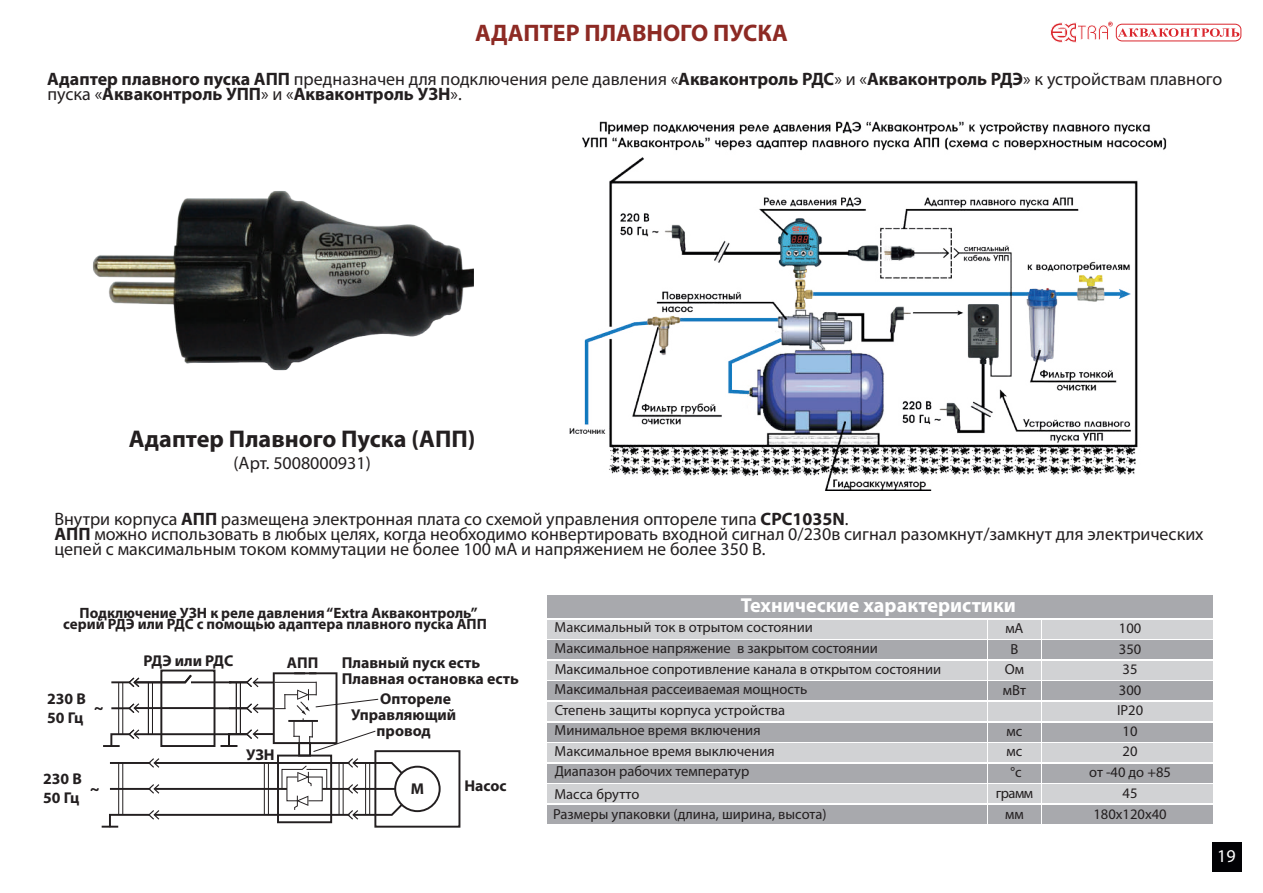
<style>
.page{position:relative;width:1263px;height:893px;background:#fff}
.page>*{position:absolute;margin:0;border:0;box-sizing:border-box;transform-origin:0 0}
.t1{font:700 24.15px "Myriad Pro";color:#231f20}
.t2{font:700 24px "Myriad Pro";color:#8d2a24}
.t3{font:700 20.25px "Myriad Pro";color:#fff}
.t4{font:18px/15px "Myriad Pro";color:#231f20}
.t5{font:700 18px/15px "Myriad Pro";color:#231f20}
.t6{font:18px "Myriad Pro";color:#fff}
.t7{font:700 15.9px/15.9px "Myriad Pro";color:#231f20}
.t8{font:700 15.75px/18.8px "Myriad Pro";color:#231f20}
.t9{font:700 15px/11.1px "Myriad Pro";color:#231f20;text-align:center}
.t10{font:14.55px/20.5px "Myriad Pro";color:#231f20;text-align:justify}
.s1{font-weight:400}
.s2{font-weight:700}
</style>
<div class="page">
<img style="left:569px;top:121px;width:597px;height:369px">
<img style="left:93px;top:191px;width:381px;height:179px">
<div style="left:547px;top:620px;width:440px;height:19px;background:#d1d2d4"></div>
<div style="left:547px;top:661px;width:440px;height:19px;background:#d1d2d4"></div>
<div style="left:547px;top:640px;width:440px;height:19px;background:#a8a9ad"></div>
<div style="left:988px;top:661px;width:52px;height:19px;background:#d1d2d4"></div>
<div style="left:988px;top:640px;width:52px;height:19px;background:#a8a9ad"></div>
<div style="left:547px;top:595px;width:666px;height:23px;background:#a8a9ad"></div>
<div style="left:1042px;top:620px;width:171px;height:19px;background:#d1d2d4"></div>
<div style="left:1042px;top:661px;width:171px;height:19px;background:#d1d2d4"></div>
<div style="left:1042px;top:640px;width:171px;height:19px;background:#a8a9ad"></div>
<div style="left:988px;top:620px;width:52px;height:19px;background:#d1d2d4"></div>
<div style="left:547px;top:805px;width:440px;height:18px;background:#a8a9ad"></div>
<div style="left:547px;top:784px;width:440px;height:19px;background:#d1d2d4"></div>
<div style="left:988px;top:784px;width:52px;height:19px;background:#d1d2d4"></div>
<div style="left:1042px;top:784px;width:171px;height:19px;background:#d1d2d4"></div>
<div style="left:988px;top:805px;width:52px;height:18px;background:#a8a9ad"></div>
<div style="left:1042px;top:805px;width:171px;height:18px;background:#a8a9ad"></div>
<div style="left:547px;top:764px;width:440px;height:18px;background:#a8a9ad"></div>
<div style="left:547px;top:743px;width:440px;height:19px;background:#d1d2d4"></div>
<div style="left:988px;top:743px;width:52px;height:19px;background:#d1d2d4"></div>
<div style="left:1042px;top:743px;width:171px;height:19px;background:#d1d2d4"></div>
<div style="left:547px;top:723px;width:440px;height:18px;background:#a8a9ad"></div>
<div style="left:988px;top:723px;width:52px;height:18px;background:#a8a9ad"></div>
<div style="left:1042px;top:723px;width:171px;height:18px;background:#a8a9ad"></div>
<div style="left:547px;top:702px;width:440px;height:19px;background:#d1d2d4"></div>
<div style="left:988px;top:764px;width:52px;height:18px;background:#a8a9ad"></div>
<div style="left:988px;top:702px;width:52px;height:19px;background:#d1d2d4"></div>
<div style="left:1042px;top:764px;width:171px;height:18px;background:#a8a9ad"></div>
<div style="left:1042px;top:702px;width:171px;height:19px;background:#d1d2d4"></div>
<div style="left:547px;top:682px;width:440px;height:18px;background:#a8a9ad"></div>
<div style="left:988px;top:682px;width:52px;height:18px;background:#a8a9ad"></div>
<div style="left:1042px;top:682px;width:171px;height:18px;background:#a8a9ad"></div>
<div style="left:1212px;top:842px;width:29px;height:30px;background:#020205"></div>
<div style="left:160px;top:669px;width:55px;height:78px;border:2px solid #231f20"></div>
<hr style="left:214px;top:707px;width:34px;height:2px;background:#231f20">
<hr style="left:135px;top:733px;width:96px;height:2px;background:#231f20">
<hr style="left:118px;top:682px;width:1px;height:52px;background:#231f20">
<hr style="left:122px;top:682px;width:1px;height:52px;background:#231f20">
<hr style="left:191px;top:681px;width:40px;height:2px;background:#231f20">
<svg style="left:111px;top:673px;width:83px;height:14px"></svg>
<hr style="left:135px;top:707px;width:79px;height:2px;background:#231f20">
<svg style="left:111px;top:703px;width:28px;height:10px"></svg>
<svg style="left:103px;top:729px;width:36px;height:18px"></svg>
<hr style="left:148px;top:682px;width:1px;height:52px;background:#231f20">
<hr style="left:152px;top:682px;width:1px;height:52px;background:#231f20">
<hr style="left:110px;top:762px;width:40px;height:2px;background:#231f20">
<hr style="left:110px;top:788px;width:40px;height:2px;background:#231f20">
<hr style="left:118px;top:763px;width:1px;height:52px;background:#231f20">
<hr style="left:122px;top:763px;width:1px;height:52px;background:#231f20">
<div style="left:277px;top:755px;width:55px;height:68px;border:2px solid #231f20"></div>
<hr style="left:155px;top:762px;width:195px;height:2px;background:#231f20">
<svg style="left:149px;top:758px;width:10px;height:10px"></svg>
<hr style="left:155px;top:788px;width:132px;height:2px;background:#231f20">
<svg style="left:148px;top:784px;width:11px;height:10px"></svg>
<hr style="left:155px;top:814px;width:195px;height:2px;background:#231f20">
<div style="left:374px;top:750px;width:86px;height:78px;border:2px solid #231f20"></div>
<div style="left:394px;top:766px;width:47px;height:46px;border:2px solid #231f20;border-radius:50%"></div>
<svg style="left:102px;top:810px;width:57px;height:18px"></svg>
<svg style="left:221px;top:672px;width:199px;height:148px"></svg>
<svg style="left:1050px;top:22px;width:189px;height:21px"></svg>
<h2 class="t2" style="left:475px;top:17px;width:314px">АДАПТЕР ПЛАВНОГО ПУСКА</h2>
<p class="t5" style="left:47px;top:71px;width:1177px">Адаптер плавного пуска АПП <span class="s1">предназначен для подключения реле давления «</span>Акваконтроль РДС<span class="s1">» и «</span>Акваконтроль РДЭ<span class="s1">» к устройствам плавного пуска «</span>Акваконтроль УПП<span class="s1">» и «</span>Акваконтроль УЗН<span class="s1">».</span></p>
<h1 class="t1" style="left:129px;top:423px;width:348px">Адаптер Плавного Пуска (АПП)</h1>
<p class="t4" style="left:234px;top:455px;width:139px">(Арт. 5008000931)</p>
<p class="t4" style="left:54px;top:511px;width:1151px">Внутри корпуса <span class="s2">АПП</span> размещена электронная плата со схемой управления оптореле типа <span class="s2">CPC1035N</span>.<br><span class="s2">АПП</span> можно использовать в любых целях, когда необходимо конвертировать входной сигнал 0/230в сигнал разомкнут/замкнут для электрических цепей с максимальным током коммутации не более 100 мА и напряжением не более 350 В.</p>
<h3 class="t3" style="left:741px;top:592px;width:276px">Технические характеристики</h3>
<p class="t9" style="left:63px;top:607px;width:425px">Подключение УЗН к реле давления “Extra Акваконтроль” серий РДЭ или РДС с помощью адаптера плавного пуска АПП</p>
<p class="t10" style="left:555px;top:617px;width:260px">Максимальный ток в отрытом состоянии</p>
<p class="t10" style="left:1005px;top:618px;width:20px">мА</p>
<p class="t10" style="left:1119px;top:618px;width:24px">100<br>350<br>35</p>
<p class="t10" style="left:555px;top:638px;width:325px">Максимальное напряжение в закрытом состоянии</p>
<p class="t10" style="left:555px;top:679px;width:254px">Максимальная рассеиваемая мощность</p>
<p class="t10" style="left:1003px;top:679px;width:25px">мВт</p>
<p class="t10" style="left:1119px;top:679px;width:24px">300</p>
<p class="t10" style="left:1010px;top:638px;width:9px">В</p>
<p class="t8" style="left:143px;top:651px;width:91px">РДЭ или РДС</p>
<p class="t7" style="left:342px;top:654px;width:179px">Плавный пуск есть<br>Плавная остановка есть</p>
<p class="t8" style="left:380px;top:689px;width:72px">Оптореле</p>
<p class="t8" style="left:287px;top:653px;width:33px">АПП</p>
<p class="t10" style="left:555px;top:658px;width:388px">Максимальное сопротивление канала в открытом состоянии</p>
<p class="t10" style="left:1005px;top:659px;width:21px">Ом</p>
<p class="t8" style="left:47px;top:689px;width:40px">230 В<br>50 Гц</p>
<p class="t10" style="left:555px;top:699px;width:232px">Степень защиты корпуса устройства</p>
<p class="t10" style="left:1117px;top:700px;width:28px">IP20</p>
<p class="t8" style="left:94px;top:698px;width:11px">~</p>
<p class="t8" style="left:351px;top:706px;width:107px;line-height:15.8px;text-align:center">Управляющий провод</p>
<p class="t10" style="left:555px;top:720px;width:207px">Минимальное время включения</p>
<p class="t10" style="left:1122px;top:720px;width:16px">10</p>
<p class="t10" style="left:1006px;top:741px;width:17px">мс</p>
<p class="t10" style="left:1006px;top:720px;width:17px">мс</p>
<p class="t10" style="left:555px;top:740px;width:222px">Максимальное время выключения</p>
<p class="t10" style="left:1122px;top:741px;width:16px">20</p>
<p class="t8" style="left:246px;top:744px;width:30px">УЗН</p>
<p class="t8" style="left:43px;top:769px;width:40px">230 В<br>50 Гц</p>
<p class="t8" style="left:90px;top:779px;width:11px">~</p>
<p class="t8" style="left:411px;top:779px;width:15px">М</p>
<p class="t8" style="left:464px;top:776px;width:44px">Насос</p>
<p class="t10" style="left:555px;top:761px;width:196px">Диапазон рабочих температур</p>
<p class="t10" style="left:1010px;top:761px;width:13px">°с</p>
<p class="t10" style="left:1089px;top:762px;width:83px">от -40 до +85</p>
<p class="t10" style="left:554px;top:783px;width:86px">Масса брутто</p>
<p class="t10" style="left:996px;top:783px;width:39px">грамм</p>
<p class="t10" style="left:1122px;top:783px;width:16px">45</p>
<p class="t10" style="left:553px;top:803px;width:275px">Размеры упаковки (длина, ширина, высота)</p>
<p class="t10" style="left:1005px;top:804px;width:20px">мм</p>
<p class="t10" style="left:1093px;top:804px;width:75px">180х120х40</p>
<p class="t6" style="left:1217px;top:844px;width:20px">19</p>
</div>
